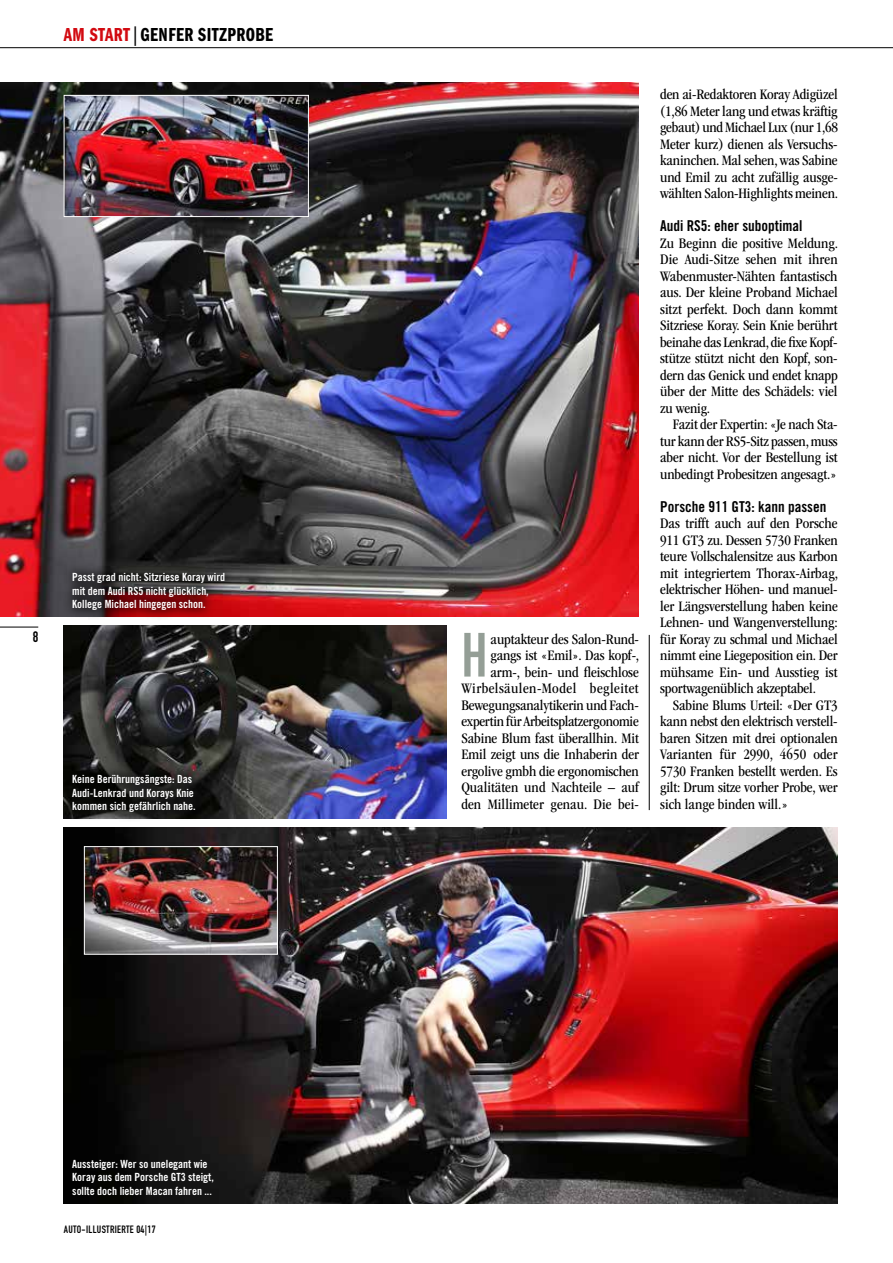
<style>
.page{position:relative;width:893px;height:1263px;background:#fff}
.page>*{position:absolute;margin:0;border:0;box-sizing:border-box;transform-origin:0 0}
.t1{font:61.35px "DIN Engschrift Std";color:#949e96}
.t2{font:19.5px "ITC Franklin Gothic Std Dm Cp";letter-spacing:.02em;color:#000}
.t3{font:condensed 15px/16.5px "ITC Garamond Std";letter-spacing:-.01em;color:#000;text-align:justify}
.t4{font:15px "Trade Gothic LT Std Bd Cn 20";color:#000}
.t5{font:15px "DIN Engschrift Std";color:#000}
.t6{font:11.25px/13.5px "Trade Gothic LT Std Bd Cn 20";color:#fff}
.t7{font:10.5px "DIN Engschrift Std";letter-spacing:.03em;color:#000}
.s1{color:#d20a11}
.s2{font-family:"ITC Franklin Gothic Std Bk Cp"}
</style>
<div class="page">
<img style="left:64px;top:827px;width:774px;height:376px">
<img style="left:0;top:83px;width:639px;height:534px">
<img style="left:64px;top:625px;width:382px;height:194px">
<img style="left:86px;top:848px;width:190px;height:104px">
<div style="left:84px;top:846px;width:194px;height:108px;border:1px solid #fff"></div>
<img style="left:66px;top:97px;width:241px;height:118px">
<div style="left:64px;top:95px;width:245px;height:122px;border:1px solid #fff"></div>
<div style="left:62px;top:763px;width:144px;height:60px;background:#000;opacity:.75"></div>
<div style="left:62px;top:561px;width:174px;height:60px;background:#000;opacity:.75"></div>
<hr style="left:649px;top:635px;width:1px;height:175px;background:#000">
<hr style="left:0;top:627px;width:38px;height:1px;background:#000">
<hr style="left:0;top:47px;width:893px;height:1px;background:#000">
<h2 class="t2" style="left:64px;top:24px;width:211px"><span class="s1">AM START</span><span class="s2">|</span>GENFER SITZPROBE</h2>
<p class="t5" style="left:33px;top:628px;width:7px">8</p>
<p class="t6" style="left:72px;top:570px;width:154px">Passt grad nicht: Sitzriese Koray wird mit dem Audi RS5 nicht glücklich,<br>Kollege Michael hingegen schon.</p>
<p class="t6" style="left:72px;top:772px;width:125px">Keine Berührungsängste: Das<br>Audi-Lenkrad und Korays Knie kommen sich gefährlich nahe.</p>
<p class="t6" style="left:72px;top:1157px;width:143px">Aussteiger: Wer so unelegant wie<br>Koray aus dem Porsche GT3 steigt, sollte doch lieber Macan fahren ...</p>
<p class="t7" style="left:64px;top:1223px;width:93px">AUTO-ILLUSTRIERTE 04|17</p>
<h1 class="t1" style="left:461px;top:619px;width:28px">H</h1>
<p class="t3" style="left:461px;top:631px;width:179px;text-align:right">auptakteur des Salon-Rund&shy;gangs ist «Emil». Das kopf-, arm-, bein- und fleischlose<br>Wirbelsäulen-Model begleitet<br>Bewegungsanalytikerin und Fach&shy;expertin für Arbeitsplatzergonomie<br>Sabine Blum fast überallhin. Mit<br>Emil zeigt uns die Inhaberin der ergolive gmbh die ergonomischen<br>Qualitäten und Nachteile – auf den Millimeter genau. Die bei-</p>
<p class="t3" style="left:660px;top:86px;width:180px">den ai-Redaktoren Koray Adigüzel (1,86 Meter lang und etwas kräftig gebaut) und Michael Lux (nur 1,68<br>Meter kurz) dienen als Versuchs&shy;kaninchen. Mal sehen, was Sabine und Emil zu acht zufällig ausge&shy;wählten Salon-Highlights meinen.</p>
<p class="t4" style="left:660px;top:217px;width:144px">Audi RS5: eher suboptimal</p>
<p class="t3" style="left:660px;top:235px;width:179px">Zu Beginn die positive Meldung.<br>Die Audi-Sitze sehen mit ihren Wabenmuster-Nähten fantastisch aus. Der kleine Proband Michael sitzt perfekt. Doch dann kommt Sitzriese Koray. Sein Knie berührt beinahe das Lenkrad, die fixe Kopf&shy;stütze stützt nicht den Kopf, son&shy;dern das Genick und endet knapp über der Mitte des Schädels: viel zu wenig.</p>
<p class="t3" style="left:660px;top:416px;width:179px;text-indent:13px">Fazit der Expertin: «Je nach Sta&shy;tur kann der RS5-Sitz passen, muss aber nicht. Vor der Bestellung ist unbedingt Probesitzen angesagt.»</p>
<p class="t4" style="left:660px;top:497px;width:168px">Porsche 911 GT3: kann passen</p>
<p class="t3" style="left:660px;top:515px;width:179px">Das trifft auch auf den Porsche 911 GT3 zu. Dessen 5730 Franken teure Vollschalensitze aus Karbon mit integriertem Thorax-Airbag, elektrischer Höhen- und manuel&shy;ler Längsverstellung haben keine Lehnen- und Wangenverstellung: für Koray zu schmal und Michael nimmt eine Liegeposition ein. Der mühsame Ein- und Ausstieg ist sportwagenüblich akzeptabel.</p>
<p class="t3" style="left:660px;top:697px;width:179px;text-indent:13px">Sabine Blums Urteil: «Der GT3 kann nebst den elektrisch verstell&shy;baren Sitzen mit drei optionalen Varianten für 2990, 4650 oder 5730 Franken bestellt werden. Es gilt: Drum sitze vorher Probe, wer sich lange binden will.»</p>
</div>
